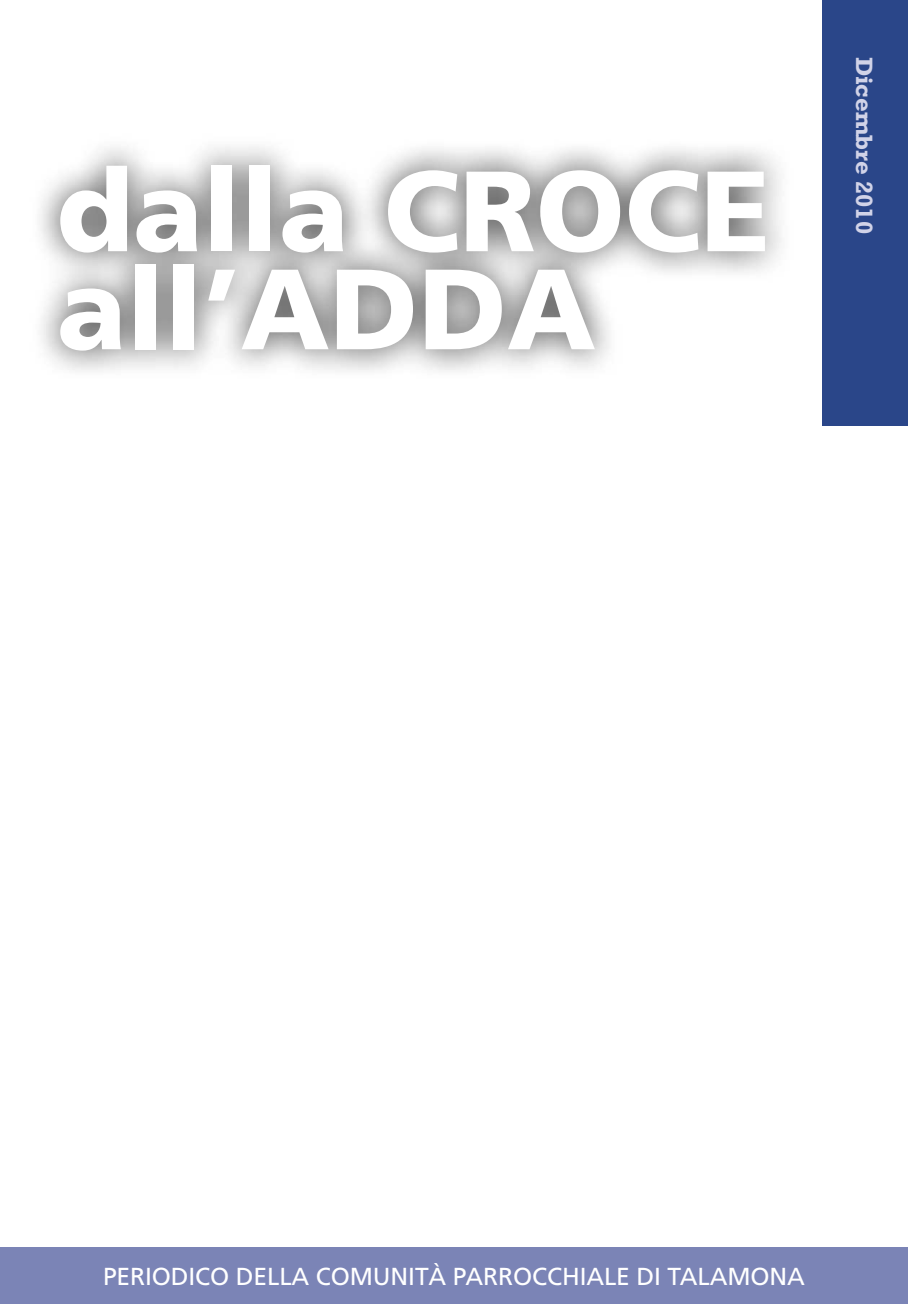
<style>
.page{position:relative;width:908px;height:1304px;background:#fff}
.page>*{position:absolute;margin:0;border:0;box-sizing:border-box;transform-origin:0 0}
.t1{font:900 114px/98px "Frutiger";color:#fff}
.t2{font:24.6px "Frutiger";letter-spacing:-.005em;color:#fff}
.t3{font:700 24px "Rockwell";color:#d1d3e8}
</style>
<div class="page">
<div style="left:0;top:1247px;width:907px;height:57px;background:#7b84b6"></div>
<div style="left:27px;top:132px;width:766px;height:247px;background:#000;opacity:.75"></div>
<div style="left:822px;top:0;width:85px;height:425px;background:#2a4689"></div>
<h1 class="t1" style="left:57px;top:160px;width:714px">dalla CROCE all’ADDA</h1>
<p class="t3" style="left:878px;top:57px;width:179px;rotate:90deg">Dicembre 2010</p>
<p class="t2" style="left:103px;top:1262px;width:703px">PERIODICO DELLA COMUNITÀ PARROCCHIALE DI TALAMONA</p>
</div>
